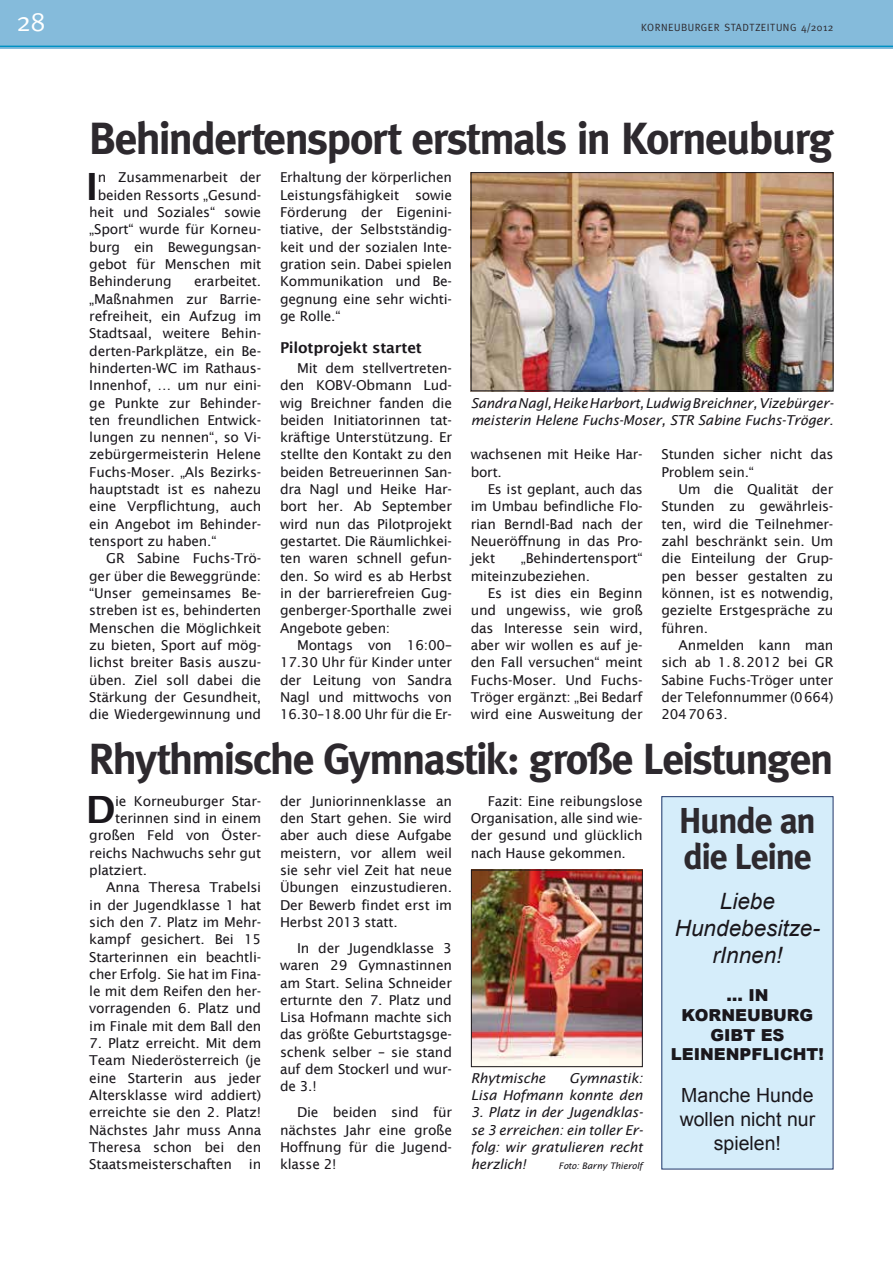
<style>
.page{position:relative;width:893px;height:1263px;background:#fff}
.page>*{position:absolute;margin:0;border:0;box-sizing:border-box;transform-origin:0 0}
.t1{font:700 45px "Meta";letter-spacing:-.035em;color:#2d292e}
.t2{font:700 43.5px "Meta";letter-spacing:-.03em;color:#2d292e}
.t3{font:600 37.65px "Lucida Sans";color:#1a171c}
.t4{font:700 36px/36px "Meta";letter-spacing:-.035em;color:#2d292e}
.t5{font:27px "Meta";color:#feffff}
.t6{font:italic 22.5px/27px "Arial";color:#1a171c;text-align:center}
.t7{font:19.5px/24px "Arial";color:#1a171c;text-align:center}
.t8{font:900 16.5px/19.8px "Arial";color:#1a171c;text-align:center}
.t9{font:600 15px "Lucida Sans";letter-spacing:-.015em;color:#1a171c}
.t10{font:13.65px/17.2px "Lucida Sans";letter-spacing:-.015em;color:#1a171c;text-align:justify}
.t11{font:italic 13.65px/17.2px "Lucida Sans";letter-spacing:-.015em;color:#1a171c}
.t12{font:10.5px "Meta";letter-spacing:.05em;color:#2d292e}
.t13{font:italic 9px "Lucida Sans";letter-spacing:-.015em;color:#1a171c}
</style>
<div class="page">
<div style="left:0;top:0;width:893px;height:49px;background:#85bbdb"></div>
<hr style="left:0;top:46px;width:893px;height:1px;background:#0092c4">
<img style="left:473px;top:174px;width:358px;height:215px">
<div style="left:471px;top:172px;width:362px;height:219px;border:1px solid #1a171c"></div>
<img style="left:473px;top:872px;width:168px;height:193px">
<div style="left:471px;top:870px;width:172px;height:197px;border:1px solid #1a171c"></div>
<div style="left:662px;top:797px;width:171px;height:372px;background:#d5edfa"></div>
<h3 class="t5" style="left:16px;top:6px;width:30px">28</h3>
<p class="t12" style="left:641px;top:21px;width:194px">KORNEUBURGER STADTZEITUNG 4/2012</p>
<p class="t12" style="left:801px;top:21px;width:7px">5</p>
<p class="t12" style="left:828px;top:21px;width:7px">0</p>
<h1 class="t1" style="left:89px;top:112px;width:746px">Behindertensport erstmals in Korneuburg</h1>
<h3 class="t3" style="left:86px;top:165px;width:14px">I</h3>
<p class="t10" style="left:98px;top:169px;width:165px">n Zusammenarbeit der</p>
<p class="t10" style="left:280px;top:169px;width:173px">Erhaltung der körperlichen Leistungsfähigkeit sowie Förderung der Eigenini&shy;tiative, der Selbstständig&shy;keit und der sozialen Inte&shy;gration sein. Dabei spielen Kommunikation und Be&shy;gegnung eine sehr wichti&shy;ge Rolle.“</p>
<p class="t9" style="left:280px;top:339px;width:143px">Pilotprojekt startet</p>
<p class="t10" style="left:280px;top:359px;width:173px;text-indent:17px">Mit dem stellvertreten&shy;den KOBV-Obmann Lud&shy;wig Breichner fanden die beiden Initiatorinnen tat&shy;kräftige Unterstützung. Er stellte den Kontakt zu den beiden Betreuerinnen San&shy;dra Nagl und Heike Har&shy;bort her. Ab September wird nun das Pilotprojekt gestartet. Die Räumlichkei&shy;ten waren schnell gefun&shy;den. So wird es ab Herbst in der barrierefreien Gug&shy;genberger-Sporthalle zwei Angebote geben:</p>
<p class="t10" style="left:280px;top:636px;width:174px;text-indent:17px">Montags von 16:00– 17.30 Uhr für Kinder unter der Leitung von Sandra Nagl und mittwochs von 16.30–18.00 Uhr für die Er-</p>
<p class="t10" style="left:98px;top:186px;width:165px">beiden Ressorts „Gesund-</p>
<p class="t10" style="left:89px;top:204px;width:173px">heit und Soziales“ sowie</p>
<p class="t10" style="left:89px;top:221px;width:173px">„Sport“ wurde für Korneu-</p>
<p class="t10" style="left:89px;top:238px;width:173px">burg ein Bewegungsan-</p>
<p class="t10" style="left:89px;top:255px;width:174px">gebot für Menschen mit</p>
<p class="t10" style="left:89px;top:273px;width:84px">Behinderung</p>
<p class="t10" style="left:89px;top:273px;width:174px;text-indent:105px">erarbeitet. „Maßnahmen zur Barrie&shy;refreiheit, ein Aufzug im Stadtsaal, weitere Behin&shy;derten-Parkplätze, ein Be&shy;hinderten-WC im Rathaus-Innenhof, … um nur eini&shy;ge Punkte zur Behinder&shy;ten freundlichen Entwick&shy;lungen zu nennen“, so Vi&shy;zebürgermeisterin Helene Fuchs-Moser. „Als Bezirks&shy;hauptstadt ist es nahezu eine Verpflichtung, auch ein Angebot im Behinder&shy;tensport zu haben.“</p>
<p class="t10" style="left:89px;top:550px;width:173px;text-indent:17px">GR Sabine Fuchs-Trö&shy;ger über die Beweggründe: “Unser gemeinsames Be&shy;streben ist es, behinderten Menschen die Möglichkeit zu bieten, Sport auf mög&shy;lichst breiter Basis auszu&shy;üben. Ziel soll dabei die Stärkung der Gesundheit, die Wiedergewinnung und</p>
<p class="t11" style="left:471px;top:394px;width:364px">Sandra Nagl, Heike Harbort, Ludwig Breichner, Vizebürger&shy;meisterin Helene Fuchs-Moser, STR Sabine Fuchs-Tröger.</p>
<p class="t10" style="left:661px;top:446px;width:174px">Stunden sicher nicht das<br>Problem sein.“</p>
<p class="t10" style="left:661px;top:481px;width:173px;text-indent:17px">Um die Qualität der Stunden zu gewährleis&shy;ten, wird die Teilnehmer&shy;zahl beschränkt sein. Um die Einteilung der Grup&shy;pen besser gestalten zu können, ist es notwendig, gezielte Erstgespräche zu führen.</p>
<p class="t10" style="left:661px;top:636px;width:174px;text-indent:17px">Anmelden kann man sich ab 1.8.2012 bei GR Sabine Fuchs-Tröger unter der Telefonnummer (0664)<br>2047063.</p>
<p class="t10" style="left:471px;top:446px;width:173px">wachsenen mit Heike Har&shy;bort.</p>
<p class="t10" style="left:471px;top:481px;width:173px;text-indent:17px">Es ist geplant, auch das im Umbau befindliche Flo&shy;rian Berndl-Bad nach der Neueröffnung in das Pro&shy;jekt</p>
<p class="t10" style="left:471px;top:550px;width:173px;text-indent:50px">„Behindertensport“ miteinzubeziehen.</p>
<p class="t10" style="left:471px;top:584px;width:174px;text-indent:17px">Es ist dies ein Beginn und ungewiss, wie groß das Interesse sein wird, aber wir wollen es auf je&shy;den Fall versuchen“ meint Fuchs-Moser. Und Fuchs-Tröger ergänzt: „Bei Bedarf wird eine Ausweitung der</p>
<h2 class="t2" style="left:89px;top:733px;width:746px">Rhythmische Gymnastik: große Leistungen</h2>
<h3 class="t3" style="left:86px;top:788px;width:31px">D</h3>
<p class="t10" style="left:115px;top:792px;width:148px">ie Korneuburger Star-</p>
<p class="t10" style="left:280px;top:792px;width:174px">der Juniorinnenklasse an den Start gehen. Sie wird aber auch diese Aufgabe meistern, vor allem weil sie sehr viel Zeit hat neue Übungen einzustudieren.<br>Der Bewerb findet erst im Herbst 2013 statt.</p>
<p class="t10" style="left:280px;top:939px;width:174px;text-indent:17px">In der Jugendklasse 3 waren 29 Gymnastinnen am Start. Selina Schneider erturnte den 7. Platz und Lisa Hofmann machte sich das größte Geburtstagsge&shy;schenk selber – sie stand auf dem Stockerl und wur&shy;de 3.!</p>
<p class="t10" style="left:280px;top:1104px;width:173px;text-indent:17px">Die beiden sind für nächstes Jahr eine große Hoffnung für die Jugend&shy;klasse 2!</p>
<p class="t10" style="left:471px;top:792px;width:173px;text-indent:17px">Fazit: Eine reibungslose Organisation, alle sind wie&shy;der gesund und glücklich nach Hause gekommen.</p>
<h3 class="t4" style="left:679px;top:803px;width:138px">Hunde an die Leine</h3>
<h3 class="t6" style="left:675px;top:888px;width:147px">Liebe<br>Hundebesitze&shy;rInnen!</h3>
<p class="t8" style="left:671px;top:985px;width:155px">… IN<br>KORNEUBURG<br>GIBT ES<br>LEINENPFLICHT!</p>
<h3 class="t7" style="left:680px;top:1084px;width:137px">Manche Hunde wollen nicht nur spielen!</h3>
<p class="t10" style="left:115px;top:809px;width:148px">terinnen sind in einem</p>
<p class="t10" style="left:89px;top:827px;width:173px">großen Feld von Öster-</p>
<p class="t10" style="left:89px;top:844px;width:174px">reichs Nachwuchs sehr gut</p>
<p class="t10" style="left:89px;top:861px;width:59px">platziert.</p>
<p class="t10" style="left:106px;top:879px;width:156px">Anna Theresa Trabelsi</p>
<p class="t10" style="left:89px;top:896px;width:173px">in der Jugendklasse 1 hat</p>
<p class="t10" style="left:89px;top:913px;width:173px">sich den 7. Platz im Mehr-</p>
<p class="t10" style="left:89px;top:931px;width:173px">kampf gesichert. Bei 15</p>
<p class="t10" style="left:89px;top:948px;width:173px">Starterinnen ein beachtli-</p>
<p class="t10" style="left:89px;top:965px;width:173px">cher Erfolg. Sie hat im Fina-</p>
<p class="t10" style="left:89px;top:983px;width:173px">le mit dem Reifen den her-</p>
<p class="t10" style="left:89px;top:1000px;width:173px">vorragenden 6. Platz und</p>
<p class="t10" style="left:89px;top:1017px;width:173px">im Finale mit dem Ball den</p>
<p class="t10" style="left:89px;top:1034px;width:174px">7. Platz erreicht. Mit dem Team Niederösterreich (je eine Starterin aus jeder Altersklasse wird addiert) erreichte sie den 2. Platz!<br>Nächstes Jahr muss Anna Theresa schon bei den Staatsmeisterschaften in</p>
<p class="t11" style="left:471px;top:1069px;width:173px;text-align:right">Gymnastik:<br>Lisa Hofmann konnte den</p>
<p class="t11" style="left:471px;top:1104px;width:174px;text-align:justify">3. Platz in der Jugendklas&shy;se 3 erreichen: ein toller Er&shy;folg: wir gratulieren recht herzlich!</p>
<p class="t11" style="left:471px;top:1069px;width:76px">Rhytmische</p>
<p class="t13" style="left:559px;top:1161px;width:86px">Foto: Barny Thierolf</p>
</div>
